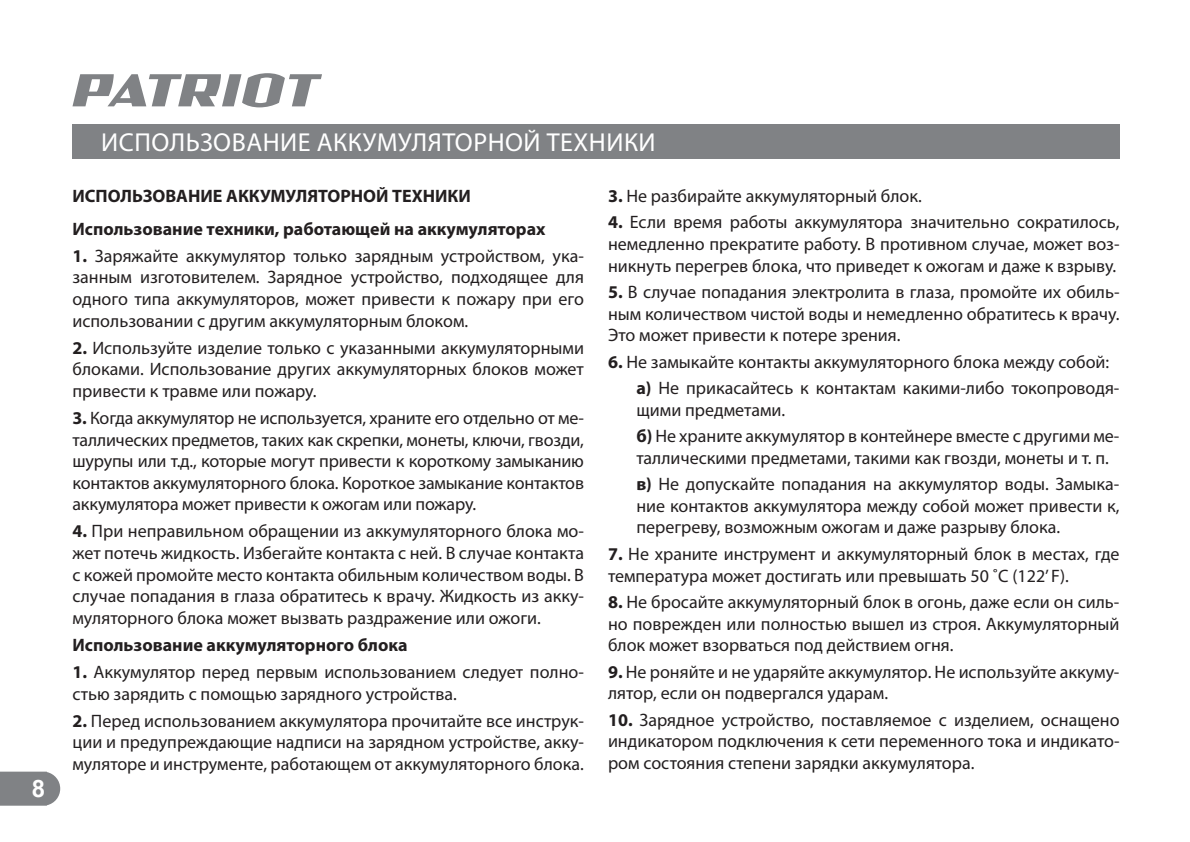
<style>
.page{position:relative;width:1190px;height:842px;background:#fff}
.page>*{position:absolute;margin:0;border:0;box-sizing:border-box;transform-origin:0 0}
.t1{font:26px "Myriad Pro";letter-spacing:.02em;color:#fff}
.t2{font:700 24px "Arial";color:#fff}
.t3{font:18px/21.6px "Myriad Pro";color:#231f20;text-align:justify}
.t4{font:700 18px/33px "Myriad Pro";color:#231f20}
.s1{font-weight:700}
</style>
<div class="page">
<svg style="left:0;top:771px;width:60px;height:34px;background:#898b8d"></svg>
<svg style="left:72px;top:73px;width:250px;height:34px"></svg>
<div style="left:72px;top:124px;width:1047px;height:34px;background:#808285"></div>
<h2 class="t2" style="left:32px;top:774px;width:15px">8</h2>
<h1 class="t1" style="left:101px;top:130px;width:556px">ИСПОЛЬЗОВАНИЕ АККУМУЛЯТОРНОЙ ТЕХНИКИ</h1>
<p class="t4" style="left:72px;top:180px;width:474px">ИСПОЛЬЗОВАНИЕ АККУМУЛЯТОРНОЙ ТЕХНИКИ<br>Использование техники, работающей на аккумуляторах</p>
<p class="t3" style="left:72px;top:245px;width:513px"><span class="s1">1.</span> Заряжайте аккумулятор только зарядным устройством, ука&shy;занным изготовителем. Зарядное устройство, подходящее для одного типа аккумуляторов, может привести к пожару при его использовании с другим аккумуляторным блоком.</p>
<p class="t3" style="left:72px;top:337px;width:513px"><span class="s1">2.</span> Используйте изделие только с указанными аккумуляторными блоками. Использование других аккумуляторных блоков может привести к травме или пожару.</p>
<p class="t3" style="left:72px;top:407px;width:513px"><span class="s1">3.</span> Когда аккумулятор не используется, храните его отдельно от ме&shy;таллических предметов, таких как скрепки, монеты, ключи, гвозди, шурупы или т.д., которые могут привести к короткому замыканию контактов аккумуляторного блока. Короткое замыкание контактов аккумулятора может привести к ожогам или пожару.</p>
<p class="t3" style="left:72px;top:521px;width:513px"><span class="s1">4.</span> При неправильном обращении из аккумуляторного блока мо&shy;жет потечь жидкость. Избегайте контакта с ней. В случае контакта с кожей промойте место контакта обильным количеством воды. В случае попадания в глаза обратитесь к врачу. Жидкость из акку&shy;муляторного блока может вызвать раздражение или ожоги.</p>
<p class="t4" style="left:72px;top:628px;width:336px">Использование аккумуляторного блока</p>
<p class="t3" style="left:72px;top:661px;width:513px"><span class="s1">1.</span> Аккумулятор перед первым использованием следует полно&shy;стью зарядить с помощью зарядного устройства.</p>
<p class="t3" style="left:72px;top:710px;width:513px"><span class="s1">2.</span> Перед использованием аккумулятора прочитайте все инструк&shy;ции и предупреждающие надписи на зарядном устройстве, акку&shy;муляторе и инструменте, работающем от аккумуляторного блока.</p>
<p class="t3" style="left:608px;top:186px;width:315px"><span class="s1">3.</span> Не разбирайте аккумуляторный блок.</p>
<p class="t3" style="left:608px;top:212px;width:513px"><span class="s1">4.</span> Если время работы аккумулятора значительно сократилось, немедленно прекратите работу. В противном случае, может воз&shy;никнуть перегрев блока, что приведет к ожогам и даже к взрыву.</p>
<p class="t3" style="left:608px;top:282px;width:513px"><span class="s1">5.</span> В случае попадания электролита в глаза, промойте их обиль&shy;ным количеством чистой воды и немедленно обратитесь к врачу.<br>Это может привести к потере зрения.</p>
<p class="t3" style="left:636px;top:349px;width:484px;line-height:26.4px;text-indent:-28px"><span class="s1">6.</span> Не замыкайте контакты аккумуляторного блока между собой: <span class="s1">а)</span> Не прикасайтесь к контактам какими-либо токопроводя-</p>
<p class="t3" style="left:636px;top:397px;width:484px;line-height:26.4px">щими предметами.<br><span class="s1">б)</span> Не храните аккумулятор в контейнере вместе с другими ме-</p>
<p class="t3" style="left:636px;top:445px;width:484px;line-height:26.4px">таллическими предметами, такими как гвозди, монеты и т. п. <span class="s1">в)</span> Не допускайте попадания на аккумулятор воды. Замыка-</p>
<p class="t3" style="left:636px;top:495px;width:484px">ние контактов аккумулятора между собой может привести к, перегреву, возможным ожогам и даже разрыву блока.</p>
<p class="t3" style="left:608px;top:543px;width:513px"><span class="s1">7.</span> Не храните инструмент и аккумуляторный блок в местах, где температура может достигать или превышать 50 ˚C (122’ F).</p>
<p class="t3" style="left:608px;top:591px;width:513px"><span class="s1">8.</span> Не бросайте аккумуляторный блок в огонь, даже если он силь&shy;но поврежден или полностью вышел из строя. Аккумуляторный блок может взорваться под действием огня.</p>
<p class="t3" style="left:608px;top:661px;width:513px"><span class="s1">9.</span> Не роняйте и не ударяйте аккумулятор. Не используйте аккуму&shy;лятор, если он подвергался ударам.</p>
<p class="t3" style="left:608px;top:709px;width:513px"><span class="s1">10.</span> Зарядное устройство, поставляемое с изделием, оснащено индикатором подключения к сети переменного тока и индикато&shy;ром состояния степени зарядки аккумулятора.</p>
</div>
